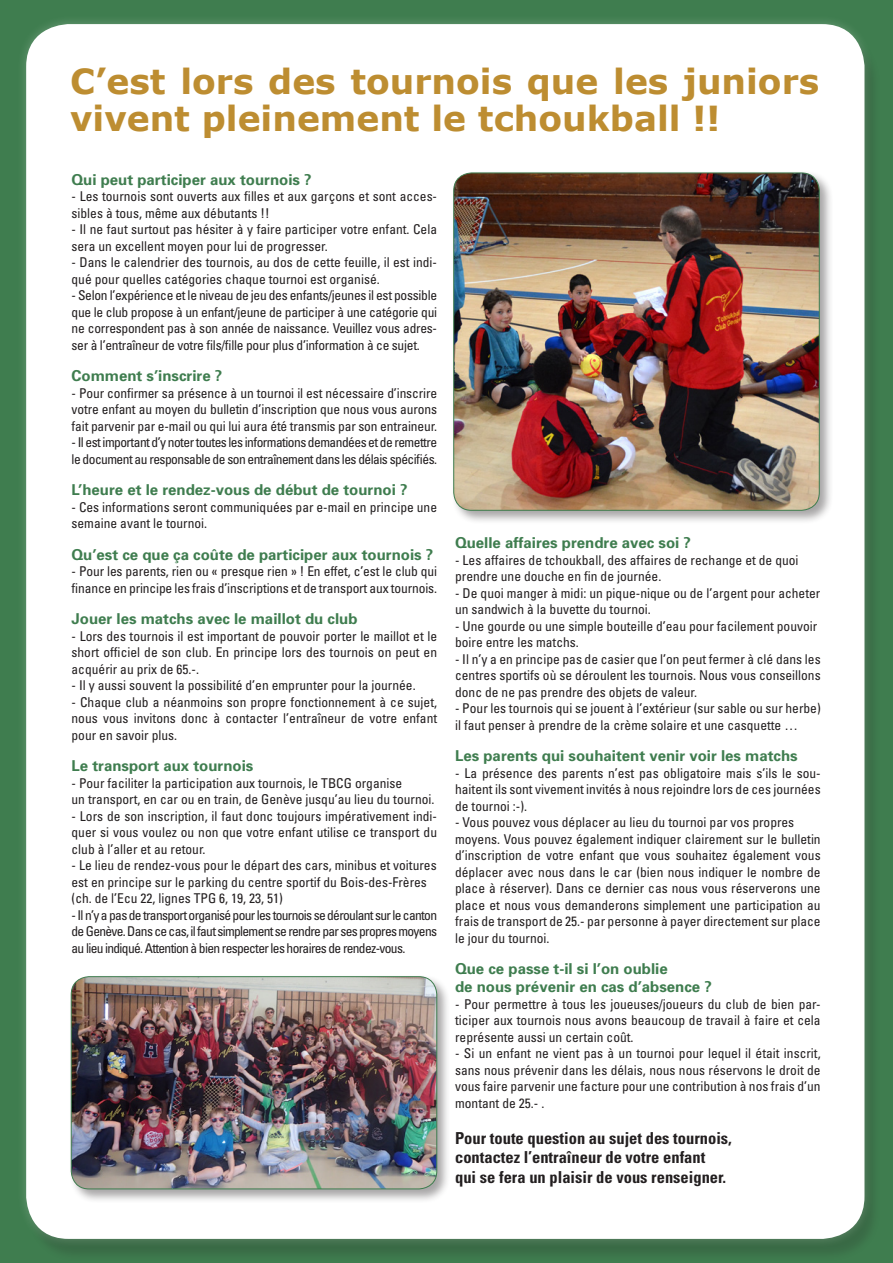
<style>
.page{position:relative;width:893px;height:1263px;background:#3f7d4f}
.page>*{position:absolute;margin:0;border:0;box-sizing:border-box;transform-origin:0 0}
.t1{font:700 34.5px/37.3px "Verdana";color:#bd8d31}
.t2{font:700 condensed 16.5px "Univers";color:#231f20}
.t3{font:700 15px "Univers";color:#3f7d4f}
.t4{font:condensed 13.5px/16.5px "Univers";color:#231f20;text-align:justify}
.t5{font:condensed 13.5px/16.5px "Univers";letter-spacing:-.04em;color:#231f20}
</style>
<div class="page">
<div style="left:16px;top:14px;width:858px;height:1234px;background:#fff;opacity:.2"></div>
<div style="left:26px;top:24px;width:838px;height:1215px;background:#fff;border-radius:43px"></div>
<div style="left:451px;top:170px;width:383px;height:355px;background:#231f20;opacity:.4"></div>
<img style="left:454px;top:173px;width:365px;height:337px">
<div style="left:453px;top:173px;width:366px;height:337px;border:1px solid #3f7d4f;border-radius:18px"></div>
<div style="left:69px;top:974px;width:382px;height:229px;background:#231f20;opacity:.4"></div>
<img style="left:71px;top:977px;width:366px;height:212px">
<div style="left:71px;top:976px;width:366px;height:213px;border:1px solid #3f7d4f;border-radius:18px"></div>
<p class="t1" style="left:70px;top:63px;width:751px">C’est lors des tournois que les juniors vivent pleinement le tchoukball !!</p>
<p class="t3" style="left:72px;top:170px;width:242px">Qui peut participer aux tournois ?</p>
<p class="t4" style="left:72px;top:188px;width:367px">- Les tournois sont ouverts aux filles et aux garçons et sont acces&shy;sibles à tous, même aux débutants !!</p>
<p class="t4" style="left:72px;top:221px;width:367px">- Il ne faut surtout pas hésiter à y faire participer votre enfant. Cela sera un excellent moyen pour lui de progresser.</p>
<p class="t4" style="left:72px;top:254px;width:367px">- Dans le calendrier des tournois, au dos de cette feuille, il est indi&shy;qué pour quelles catégories chaque tournoi est organisé.</p>
<p class="t4" style="left:72px;top:287px;width:367px">- Selon l’expérience et le niveau de jeu des enfants/jeunes il est possible que le club propose à un enfant/jeune de participer à une catégorie qui ne correspondent pas à son année de naissance. Veuillez vous adres&shy;ser à l’entraîneur de votre fils/fille pour plus d’information à ce sujet.</p>
<p class="t3" style="left:72px;top:366px;width:152px">Comment s’inscrire ?</p>
<p class="t4" style="left:72px;top:384px;width:367px">- Pour confirmer sa présence à un tournoi il est nécessaire d’inscrire votre enfant au moyen du bulletin d’inscription que nous vous aurons fait parvenir par e-mail ou qui lui aura été transmis par son entraineur.</p>
<p class="t5" style="left:72px;top:434px;width:367px">- Il est important d’y noter toutes les informations demandées et de remettre le document au responsable de son entraînement dans les délais spécifiés.</p>
<p class="t3" style="left:72px;top:480px;width:337px">L’heure et le rendez-vous de début de tournoi ?</p>
<p class="t4" style="left:72px;top:498px;width:367px">- Ces informations seront communiquées par e-mail en principe une semaine avant le tournoi.</p>
<p class="t3" style="left:72px;top:545px;width:363px">Qu’est ce que ça coûte de participer aux tournois ?</p>
<p class="t4" style="left:72px;top:563px;width:367px">- Pour les parents, rien ou « presque rien » ! En effet, c’est le club qui finance en principe les frais d’inscriptions et de transport aux tournois.</p>
<p class="t3" style="left:72px;top:609px;width:287px">Jouer les matchs avec le maillot du club</p>
<p class="t4" style="left:72px;top:627px;width:367px">- Lors des tournois il est important de pouvoir porter le maillot et le short officiel de son club. En principe lors des tournois on peut en acquérir au prix de 65.-.</p>
<p class="t4" style="left:72px;top:677px;width:346px">- Il y aussi souvent la possibilité d’en emprunter pour la journée.</p>
<p class="t4" style="left:72px;top:693px;width:367px">- Chaque club a néanmoins son propre fonctionnement à ce sujet, nous vous invitons donc à contacter l’entraîneur de votre enfant pour en savoir plus.</p>
<p class="t3" style="left:72px;top:756px;width:183px">Le transport aux tournois</p>
<p class="t4" style="left:72px;top:774px;width:332px">- Pour faciliter la participation aux tournois, le TBCG organise</p>
<p class="t4" style="left:72px;top:791px;width:364px">un transport, en car ou en train, de Genève jusqu’au lieu du tournoi.</p>
<p class="t4" style="left:72px;top:807px;width:367px">- Lors de son inscription, il faut donc toujours impérativement indi&shy;quer si vous voulez ou non que votre enfant utilise ce transport du club à l’aller et au retour.</p>
<p class="t4" style="left:72px;top:857px;width:367px">- Le lieu de rendez-vous pour le départ des cars, minibus et voitures</p>
<p class="t4" style="left:72px;top:873px;width:357px">est en principe sur le parking du centre sportif du Bois-des-Frères</p>
<p class="t4" style="left:72px;top:890px;width:213px">(ch. de l’Ecu 22, lignes TPG 6, 19, 23, 51)</p>
<p class="t4" style="left:72px;top:906px;width:367px">- Il n’y a pas de transport organisé pour les tournois se déroulant sur le canton de Genève. Dans ce cas, il faut simplement se rendre par ses propres moyens au lieu indiqué. Attention à bien respecter les horaires de rendez-vous.</p>
<p class="t3" style="left:455px;top:533px;width:237px">Quelle affaires prendre avec soi ?</p>
<p class="t4" style="left:455px;top:551px;width:345px">- Les affaires de tchoukball, des affaires de rechange et de quoi</p>
<p class="t4" style="left:455px;top:568px;width:208px">prendre une douche en fin de journée.</p>
<p class="t4" style="left:455px;top:584px;width:367px">- De quoi manger à midi: un pique-nique ou de l’argent pour acheter</p>
<p class="t4" style="left:455px;top:601px;width:197px">un sandwich à la buvette du tournoi.</p>
<p class="t4" style="left:455px;top:617px;width:364px">- Une gourde ou une simple bouteille d’eau pour facilement pouvoir</p>
<p class="t4" style="left:455px;top:634px;width:125px">boire entre les matchs.</p>
<p class="t4" style="left:455px;top:650px;width:367px">- Il n’y a en principe pas de casier que l’on peut fermer à clé dans les</p>
<p class="t4" style="left:455px;top:667px;width:367px">centres sportifs où se déroulent les tournois. Nous vous conseillons donc de ne pas prendre des objets de valeur.</p>
<p class="t4" style="left:455px;top:700px;width:367px">- Pour les tournois qui se jouent à l’extérieur (sur sable ou sur herbe)</p>
<p class="t4" style="left:455px;top:716px;width:344px">il faut penser à prendre de la crème solaire et une casquette …</p>
<p class="t3" style="left:455px;top:746px;width:344px">Les parents qui souhaitent venir voir les matchs</p>
<p class="t4" style="left:455px;top:764px;width:367px">- La présence des parents n’est pas obligatoire mais s’ils le sou&shy;haitent ils sont vivement invités à nous rejoindre lors de ces journées</p>
<p class="t4" style="left:455px;top:797px;width:73px">de tournoi :-).</p>
<p class="t4" style="left:455px;top:814px;width:341px">- Vous pouvez vous déplacer au lieu du tournoi par vos propres</p>
<p class="t4" style="left:455px;top:830px;width:367px">moyens. Vous pouvez également indiquer clairement sur le bulletin d’inscription de votre enfant que vous souhaitez également vous déplacer avec nous dans le car (bien nous indiquer le nombre de place à réserver). Dans ce dernier cas nous vous réserverons une place et nous vous demanderons simplement une participation au frais de transport de 25.- par personne à payer directement sur place le jour du tournoi.</p>
<p class="t3" style="left:455px;top:959px;width:214px">Que ce passe t-il si l’on oublie</p>
<p class="t3" style="left:455px;top:977px;width:258px">de nous prévenir en cas d’absence ?</p>
<p class="t4" style="left:455px;top:995px;width:367px">- Pour permettre à tous les joueuses/joueurs du club de bien par&shy;ticiper aux tournois nous avons beaucoup de travail à faire et cela représente aussi un certain coût.</p>
<p class="t4" style="left:455px;top:1045px;width:367px">- Si un enfant ne vient pas à un tournoi pour lequel il était inscrit, sans nous prévenir dans les délais, nous nous réservons le droit de vous faire parvenir une facture pour une contribution à nos frais d’un montant de 25.- .</p>
<p class="t2" style="left:455px;top:1128px;width:278px">Pour toute question au sujet des tournois,</p>
<p class="t2" style="left:455px;top:1147px;width:252px">contactez l’entraîneur de votre enfant</p>
<p class="t2" style="left:455px;top:1167px;width:273px">qui se fera un plaisir de vous renseigner.</p>
</div>
